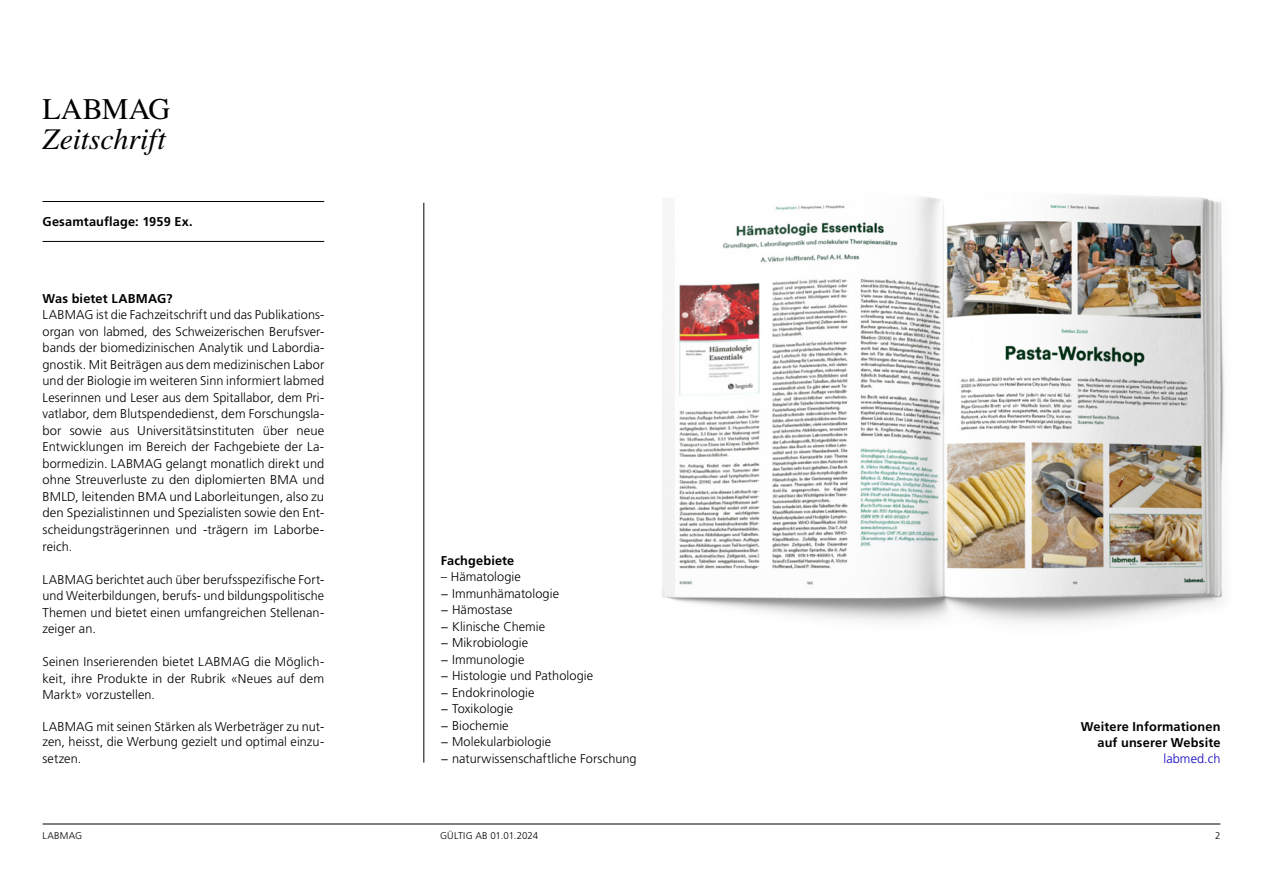
<style>
.page{position:relative;width:1263px;height:893px;background:#fff}
.page>*{position:absolute;margin:0;border:0;box-sizing:border-box;transform-origin:0 0}
.t1{font:italic 30px "Times LT Std";letter-spacing:-.005em;color:#000}
.t2{font:30px "Times LT Std";color:#000}
.t3{font:300 12.75px/16.5px "Frutiger LT Std";letter-spacing:.005em;color:#000;text-align:justify}
.t4{font:700 12.75px/16.5px "Frutiger LT Std";letter-spacing:.01em;color:#000;text-align:right}
.t5{font:300 12.75px "Frutiger LT Std";letter-spacing:.005em;color:#1405be}
.t6{font:300 9.75px "Frutiger LT Std";color:#000}
</style>
<div class="page">
<hr style="left:43px;top:824px;width:1177px;height:1px;background:#000">
<hr style="left:43px;top:201px;width:281px;height:1px;background:#000">
<hr style="left:43px;top:241px;width:281px;height:1px;background:#000">
<hr style="left:424px;top:203px;width:1px;height:559px;background:#000">
<img style="left:662px;top:195px;width:563px;height:428px">
<h1 class="t2" style="left:43px;top:92px;width:129px">LABMAG</h1>
<h1 class="t1" style="left:43px;top:122px;width:125px">Zeitschrift</h1>
<p class="t4" style="left:43px;top:214px;width:152px">Gesamtauflage: 1959 Ex.</p>
<p class="t4" style="left:43px;top:290px;width:132px">Was bietet LABMAG?</p>
<p class="t3" style="left:43px;top:307px;width:283px">LABMAG ist die Fachzeitschrift und das Publikations&shy;organ von labmed, des Schweizerischen Berufsver&shy;bands der biomedizinischen Analytik und Labordia&shy;gnostik. Mit Beiträgen aus dem medizinischen Labor und der Biologie im weiteren Sinn informiert labmed Leserinnen und Leser aus dem Spitallabor, dem Pri&shy;vatlabor, dem Blutspendedienst, dem Forschungsla&shy;bor sowie aus Universitätsinstituten über neue Entwicklungen im Bereich der Fachgebiete der La&shy;bormedizin. LABMAG gelangt monatlich direkt und ohne Streuverluste zu den diplomierten BMA und BMLD, leitenden BMA und Laborleitungen, also zu den Spezialistinnen und Spezialisten sowie den Ent&shy;scheidungsträgerinnen und -trägern im Laborbe&shy;reich.</p>
<p class="t3" style="left:43px;top:571px;width:283px">LABMAG berichtet auch über berufsspezifische Fort&shy;und Weiterbildungen, berufs- und bildungspolitische Themen und bietet einen umfangreichen Stellenan&shy;zeiger an.</p>
<p class="t3" style="left:43px;top:653px;width:283px">Seinen Inserierenden bietet LABMAG die Möglich&shy;keit, ihre Produkte in der Rubrik «Neues auf dem Markt» vorzustellen.</p>
<p class="t3" style="left:43px;top:719px;width:283px;line-height:15.3px">LABMAG mit seinen Stärken als Werbeträger zu nut&shy;zen, heisst, die Werbung gezielt und optimal einzu-</p>
<p class="t3" style="left:43px;top:750px;width:40px">setzen.</p>
<p class="t4" style="left:441px;top:552px;width:75px">Fachgebiete</p>
<p class="t3" style="left:441px;top:569px;width:197px;text-align:left">– Hämatologie<br>− Immunhämatologie<br>− Hämostase<br>− Klinische Chemie<br>− Mikrobiologie<br>− Immunologie<br>− Histologie und Pathologie<br>− Endokrinologie<br>− Toxikologie<br>− Biochemie<br>− Molekularbiologie<br>− naturwissenschaftliche Forschung</p>
<p class="t4" style="left:1081px;top:718px;width:141px">Weitere Informationen auf unserer Website</p>
<p class="t5" style="left:1163px;top:751px;width:58px">labmed.ch</p>
<p class="t6" style="left:43px;top:830px;width:41px">LABMAG</p>
<p class="t6" style="left:440px;top:830px;width:5px">gültig</p>
<p class="t6" style="left:475px;top:830px;width:64px">Ab 01.01.2024</p>
<p class="t6" style="left:1215px;top:830px;width:7px">2</p>
</div>
